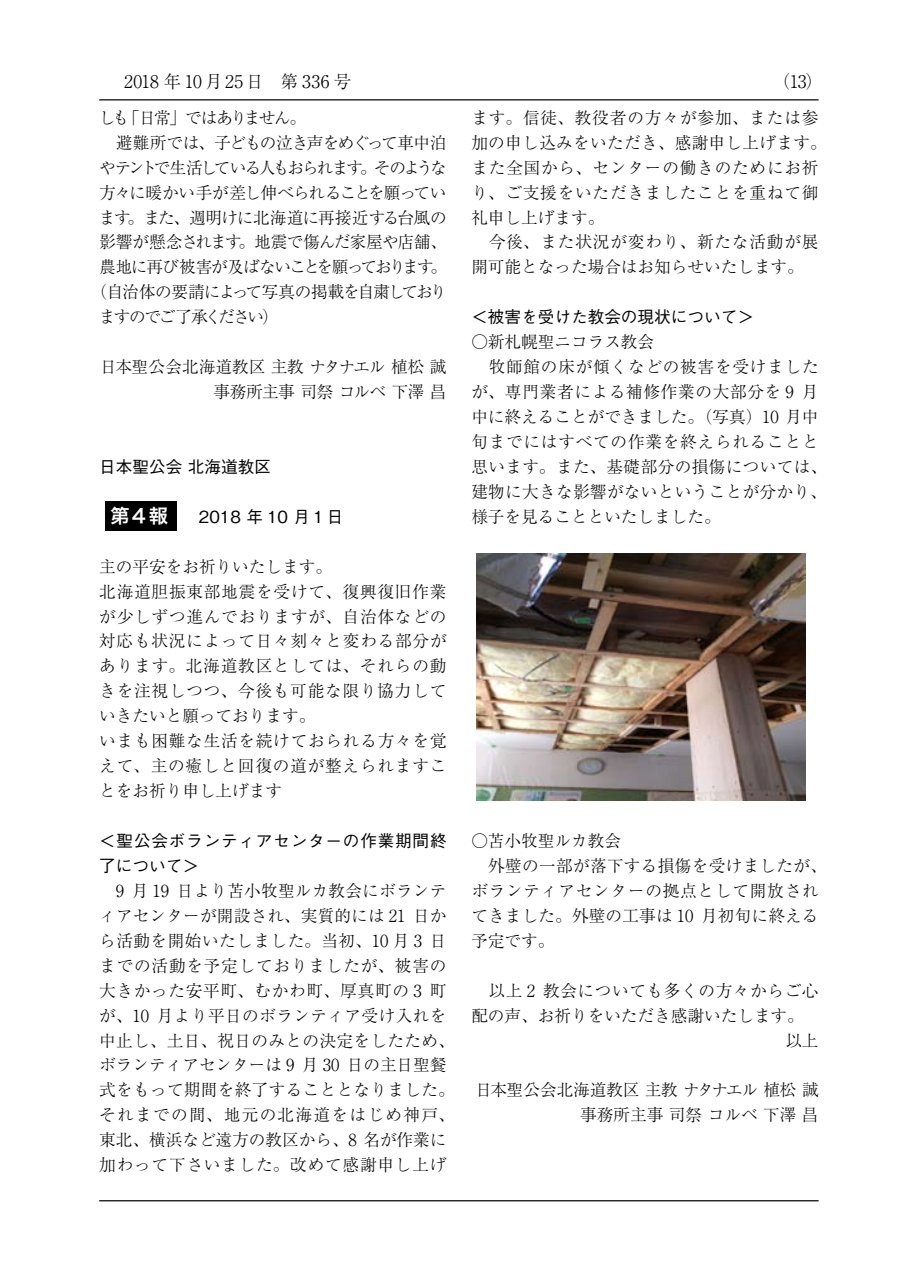
<style>
.page{position:relative;width:903px;height:1275px;background:#fff}
.page>*{position:absolute;margin:0;border:0;box-sizing:border-box;transform-origin:0 0}
.t1{font:19.25px "Hira Kaku Pro N W6";color:#fff}
.t2{font:300 17.5px "Ryumin Pro";letter-spacing:.03em;color:#000}
.t3{font:300 16.62px/24.8px "Ryumin Pro";letter-spacing:.02em;color:#000}
.t4{font:300 16.62px/24.8px "Ryumin Pro";letter-spacing:.05em;color:#000}
.t5{font:300 16.62px/24.8px "Ryumin Pro";color:#000;text-align:right}
.t6{font:300 16.62px "Ryumin Pro";letter-spacing:-.03em;color:#000}
.t7{font:300 16.62px "Ryumin Pro";letter-spacing:-.045em;color:#000}
.t8{font:500 16.62px "Gothic BBB Pro";color:#000}
.t9{font:300 16.62px/24.8px "Ryumin Pro";letter-spacing:-.005em;color:#000;text-align:right}
.t10{font:500 16.62px/24.8px "Gothic BBB Pro";letter-spacing:.045em;color:#000}
.t11{font:300 16.62px "Ryumin Pro";letter-spacing:-.125em;color:#000}
.t12{font:300 16.62px "Ryumin Pro";letter-spacing:-.075em;color:#000}
.t13{font:300 16.62px "Ryumin Pro";letter-spacing:-.05em;color:#000}
.t14{font:300 16.62px "Ryumin Pro";letter-spacing:.04em;color:#000}
.t15{font:300 16.62px "Ryumin Pro";letter-spacing:-.1em;color:#000}
.t16{font:300 16.62px "Ryumin Pro";letter-spacing:-.11em;color:#000}
</style>
<div class="page">
<hr style="left:99px;top:99px;width:719px;height:1px;background:#000">
<hr style="left:99px;top:1200px;width:719px;height:1px;background:#000">
<div style="left:105px;top:501px;width:72px;height:29px;background:#000"></div>
<img style="left:476px;top:554px;width:329px;height:246px">
<p class="t2" style="left:124px;top:68px;width:229px">2018 年 10 月25日　第 336 号</p>
<p class="t2" style="left:773px;top:68px;width:52px">（13）</p>
<p class="t15" style="left:99px;top:104px;width:209px">しも「日常」ではありません。</p>
<p class="t7" style="left:116px;top:129px;width:332px">避難所では、子どもの泣き声をめぐって車中泊</p>
<p class="t11" style="left:99px;top:154px;width:349px">やテントで生活している人もおられます。そのような</p>
<p class="t7" style="left:99px;top:179px;width:349px">方々に暖かい手が差し伸べられることを願ってい</p>
<p class="t6" style="left:99px;top:204px;width:349px">ます。また、週明けに北海道に再接近する台風の</p>
<p class="t6" style="left:99px;top:229px;width:349px">影響が懸念されます。地震で傷んだ家屋や店舗、</p>
<p class="t12" style="left:99px;top:254px;width:349px">農地に再び被害が及ばないことを願っております。</p>
<p class="t13" style="left:91px;top:279px;width:358px">（自治体の要請によって写真の掲載を自粛しており</p>
<p class="t16" style="left:99px;top:304px;width:181px">ますのでご了承ください）</p>
<p class="t9" style="left:100px;top:353px;width:348px">日本聖公会北海道教区主教ナタナエル植松誠事務所主事司祭コルベ下澤昌</p>
<p class="t4" style="left:471px;top:104px;width:357px">ます。信徒、教役者の方々が参加、または参加の申し込みをいただき、感謝申し上げます。また全国から、センターの働きのためにお祈り、ご支援をいただきましたことを重ねて御礼申し上げます。<br>　今後、また状況が変わり、新たな活動が展開可能となった場合はお知らせいたします。</p>
<p class="t8" style="left:471px;top:304px;width:284px">＜被害を受けた教会の現状について＞</p>
<p class="t3" style="left:471px;top:328px;width:357px">○新札幌聖ニコラス教会<br>　牧師館の床が傾くなどの被害を受けましたが、専門業者による補修作業の大部分を 9 月中に終えることができました。（写真）10 月中旬までにはすべての作業を終えられることと思います。また、基礎部分の損傷については、建物に大きな影響がないということが分かり、様子を見ることといたしました。</p>
<p class="t8" style="left:99px;top:453px;width:173px">日本聖公会 北海道教区</p>
<p class="t8" style="left:182px;top:503px;width:163px">　2018 年 10 月１日</p>
<p class="t4" style="left:99px;top:553px;width:349px">主の平安をお祈りいたします。<br>北海道胆振東部地震を受けて、復興復旧作業が少しずつ進んでおりますが、自治体などの対応も状況によって日々刻々と変わる部分があります。北海道教区としては、それらの動きを注視しつつ、今後も可能な限り協力していきたいと願っております。<br>いまも困難な生活を続けておられる方々を覚えて、主の癒しと回復の道が整えられますことをお祈り申し上げます</p>
<p class="t10" style="left:99px;top:826px;width:349px">＜聖公会ボランティアセンターの作業期間終了について＞</p>
<p class="t3" style="left:99px;top:877px;width:357px">　9 月 19 日より苫小牧聖ルカ教会にボランティアセンターが開設され、実質的には 21 日から活動を開始いたしました。当初、10 月 3 日までの活動を予定しておりましたが、被害の大きかった安平町、むかわ町、厚真町の 3 町が、10 月より平日のボランティア受け入れを中止し、土日、祝日のみとの決定をしたため、ボランティアセンターは 9 月 30 日の主日聖餐式をもって期間を終了することとなりました。それまでの間、地元の北海道をはじめ神戸、東北、横浜など遠方の教区から、8 名が作業に加わって下さいました。改めて感謝申し上げ</p>
<p class="t1" style="left:110px;top:498px;width:59px">第４報</p>
<p class="t3" style="left:471px;top:827px;width:357px">○苫小牧聖ルカ教会<br>　外壁の一部が落下する損傷を受けましたが、ボランティアセンターの拠点として開放されてきました。外壁の工事は 10 月初旬に終える予定です。</p>
<p class="t14" style="left:471px;top:977px;width:349px">　以上 2 教会についても多くの方々からご心</p>
<p class="t5" style="left:471px;top:1002px;width:334px">配の声、お祈りをいただき感謝いたします。</p>
<p class="t3" style="left:785px;top:1026px;width:35px">以上</p>
<p class="t5" style="left:475px;top:1076px;width:345px">日本聖公会北海道教区主教ナタナエル植松誠事務所主事司祭コルベ下澤昌</p>
</div>
